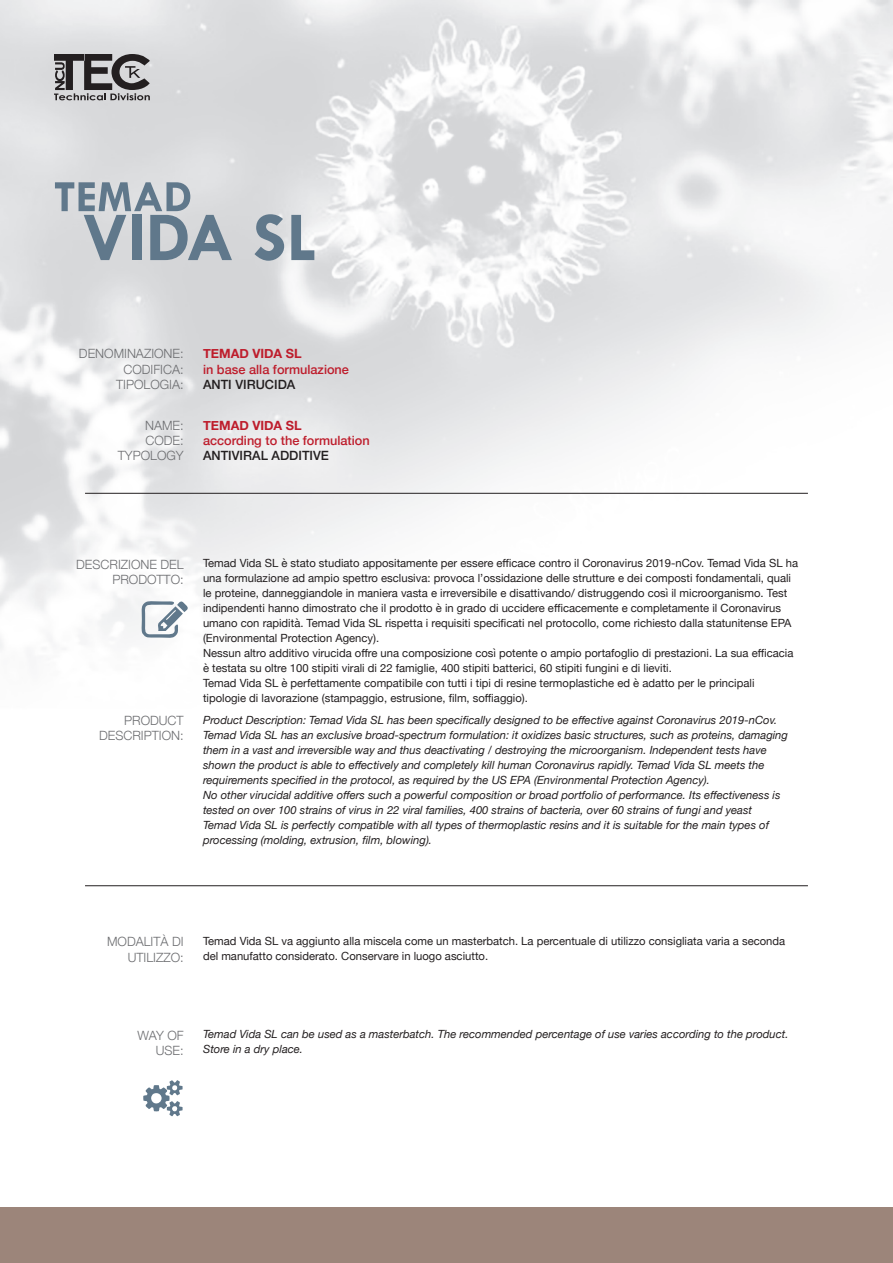
<style>
.page{position:relative;width:893px;height:1263px;background:#fff}
.page>*{position:absolute;margin:0;border:0;box-sizing:border-box;transform-origin:0 0}
.t1{font:300 12.75px/15.3px "Helvetica Neue";color:#6c6d70;text-align:right}
.t2{font:500 12.75px/15.3px "Helvetica Neue";color:#be1d2c}
.t3{font:11.25px/15px "Helvetica Neue";color:#231f20}
.t4{font:italic 11.25px/15px "Helvetica Neue";color:#231f20}
.s1{font-weight:700}
.s2{color:#231f20}
</style>
<div class="page">
<img style="left:0;top:0;width:893px;height:1208px">
<div style="left:0;top:1208px;width:893px;height:55px;background:#9c857a"></div>
<svg style="left:54px;top:54px;width:96px;height:46px;background:#817f81"></svg>
<svg style="left:254px;top:214px;width:30px;height:47px"></svg>
<svg style="left:291px;top:215px;width:23px;height:45px"></svg>
<svg style="left:141px;top:601px;width:47px;height:37px"></svg>
<svg style="left:143px;top:1080px;width:40px;height:36px"></svg>
<svg style="left:55px;top:182px;width:177px;height:78px;background:#abb5bd"></svg>
<hr style="left:85px;top:493px;width:723px;height:1px;background:#231f20">
<hr style="left:85px;top:885px;width:723px;height:1px;background:#231f20">
<p class="t1" style="left:79px;top:345px;width:106px">DENOMINAZIONE:<br>CODIFICA:<br>TIPOLOGIA:</p>
<p class="t2" style="left:203px;top:345px;width:147px"><span class="s1">TEMAD VIDA SL<br></span>in base alla formulazione<br><span class="s2">ANTI VIRUCIDA</span></p>
<p class="t1" style="left:118px;top:416px;width:67px">NAME:<br>CODE:<br>TYPOLOGY</p>
<p class="t2" style="left:203px;top:416px;width:168px"><span class="s1">TEMAD VIDA SL<br></span>according to the formulation<br><span class="s2">ANTIVIRAL ADDITIVE</span></p>
<p class="t1" style="left:76px;top:556px;width:109px">DESCRIZIONE DEL<br>PRODOTTO:</p>
<p class="t1" style="left:99px;top:712px;width:86px">PRODUCT<br>DESCRIPTION:</p>
<p class="t3" style="left:203px;top:556px;width:596px">Temad Vida SL è stato studiato appositamente per essere efficace contro il Coronavirus 2019-nCov. Temad Vida SL ha una formulazione ad ampio spettro esclusiva: provoca l’ossidazione delle strutture e dei composti fondamentali, quali le proteine, danneggiandole in maniera vasta e irreversibile e disattivando/ distruggendo così il microorganismo. Test indipendenti hanno dimostrato che il prodotto è in grado di uccidere efficacemente e completamente il Coronavirus umano con rapidità. Temad Vida SL rispetta i requisiti specificati nel protocollo, come richiesto dalla statunitense EPA (Environmental Protection Agency).</p>
<p class="t3" style="left:203px;top:646px;width:592px">Nessun altro additivo virucida offre una composizione così potente o ampio portafoglio di prestazioni. La sua efficacia è testata su oltre 100 stipiti virali di 22 famiglie, 400 stipiti batterici, 60 stipiti fungini e di lieviti.</p>
<p class="t3" style="left:203px;top:676px;width:553px">Temad Vida SL è perfettamente compatibile con tutti i tipi di resine termoplastiche ed è adatto per le principali tipologie di lavorazione (stampaggio, estrusione, film, soffiaggio).</p>
<p class="t4" style="left:203px;top:713px;width:586px">Product Description: Temad Vida SL has been specifically designed to be effective against Coronavirus 2019-nCov.<br>Temad Vida SL has an exclusive broad-spectrum formulation: it oxidizes basic structures, such as proteins, damaging them in a vast and irreversible way and thus deactivating / destroying the microorganism. Independent tests have shown the product is able to effectively and completely kill human Coronavirus rapidly. Temad Vida SL meets the requirements specified in the protocol, as required by the US EPA (Environmental Protection Agency).</p>
<p class="t4" style="left:203px;top:788px;width:579px">No other virucidal additive offers such a powerful composition or broad portfolio of performance. Its effectiveness is tested on over 100 strains of virus in 22 viral families, 400 strains of bacteria, over 60 strains of fungi and yeast</p>
<p class="t4" style="left:203px;top:818px;width:567px">Temad Vida SL is perfectly compatible with all types of thermoplastic resins and it is suitable for the main types of processing (molding, extrusion, film, blowing).</p>
<p class="t1" style="left:107px;top:933px;width:78px">MODALITÀ DI<br>UTILIZZO:</p>
<p class="t3" style="left:203px;top:934px;width:584px">Temad Vida SL va aggiunto alla miscela come un masterbatch. La percentuale di utilizzo consigliata varia a seconda del manufatto considerato. Conservare in luogo asciutto.</p>
<p class="t1" style="left:138px;top:1027px;width:48px">WAY OF<br>USE:</p>
<p class="t4" style="left:203px;top:1027px;width:587px">Temad Vida SL can be used as a masterbatch. The recommended percentage of use varies according to the product.<br>Store in a dry place.</p>
</div>
